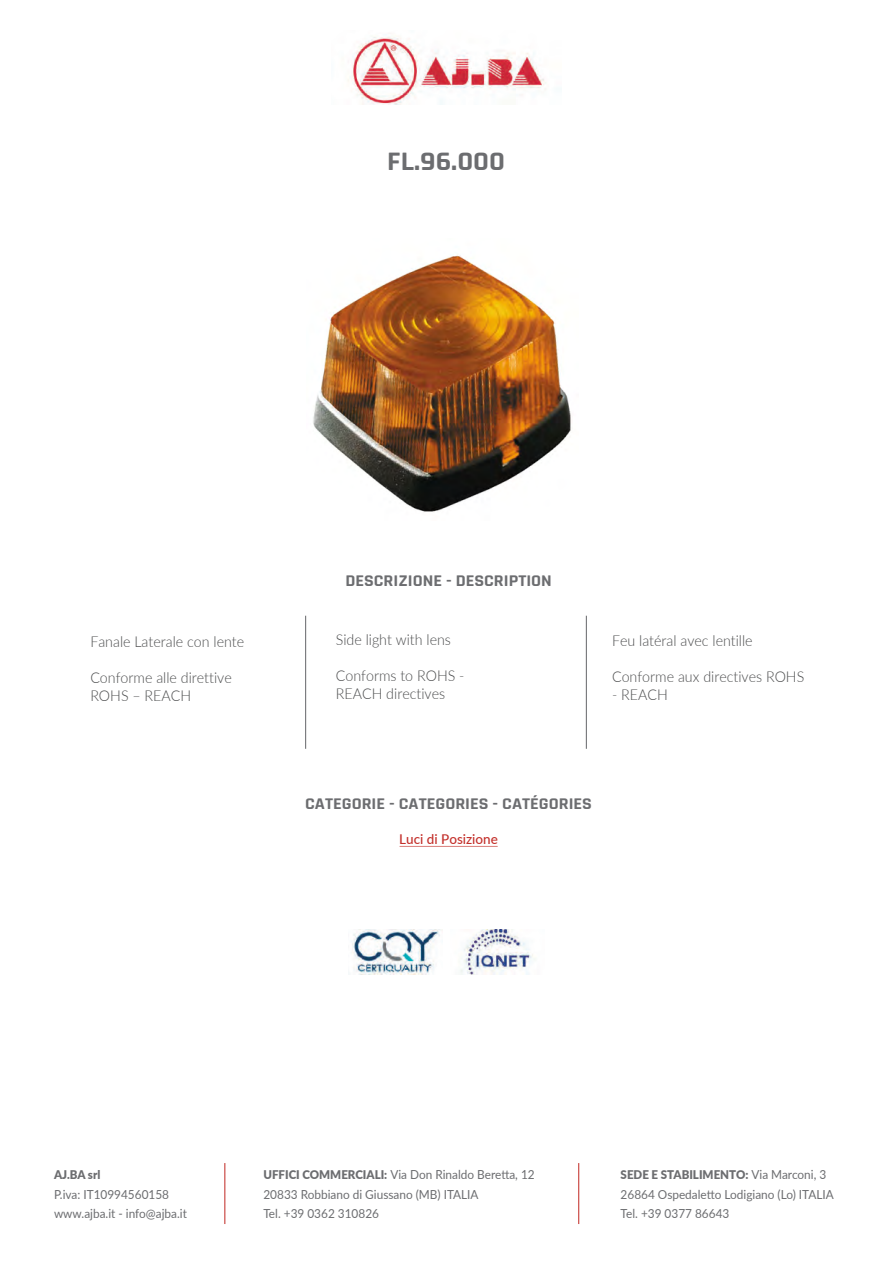
<style>
.page{position:relative;width:893px;height:1263px;background:#fff}
.page>*{position:absolute;margin:0;border:0;box-sizing:border-box;transform-origin:0 0}
.t1{font:700 27px "Rajdhani";color:#6c6d70;scale:1.1 1}
.t2{font:700 16.5px "Rajdhani";color:#6c6d70;scale:1.1 1}
.t3{font:300 15px/18px "Lato";color:#4b4c4d;scale:.95 1}
.t4{font:500 13.5px "Lato";color:#c3302b}
.t5{font:12.45px/19.5px "Lato";color:#6c6d70;scale:.95 1}
.t6{font:900 12px "Lato";color:#6c6d70;scale:.96 1}
.s1{font-weight:900;font-size:12px}
.s2{font-weight:400;font-size:12.45px}
</style>
<div class="page">
<img style="left:348px;top:37px;width:198px;height:68px">
<hr style="left:305px;top:616px;width:1px;height:133px;background:#6c6d70">
<hr style="left:586px;top:616px;width:1px;height:133px;background:#6c6d70">
<hr style="left:400px;top:846px;width:98px;height:1px;background:#c3302b">
<img style="left:351px;top:929px;width:90px;height:46px">
<img style="left:460px;top:929px;width:73px;height:46px">
<hr style="left:224px;top:1163px;width:1px;height:61px;background:#c3302b">
<hr style="left:578px;top:1163px;width:1px;height:61px;background:#c3302b">
<img style="left:313px;top:254px;width:258px;height:258px">
<h1 class="t1" style="left:387px;top:145px;width:109px">FL.96.000</h1>
<p class="t3" style="left:90px;top:632px;width:164px">Fanale Laterale con lente</p>
<p class="t3" style="left:90px;top:668px;width:150px">Conforme alle direttive<br>ROHS – REACH</p>
<h2 class="t2" style="left:345px;top:571px;width:189px">DESCRIZIONE - DESCRIPTION</h2>
<p class="t3" style="left:336px;top:630px;width:123px">Side light with lens</p>
<p class="t3" style="left:336px;top:666px;width:137px">Conforms to ROHS -<br>REACH directives</p>
<p class="t3" style="left:612px;top:631px;width:150px">Feu latéral avec lentille</p>
<p class="t3" style="left:612px;top:667px;width:204px">Conforme aux directives ROHS</p>
<p class="t3" style="left:612px;top:685px;width:60px">- REACH</p>
<h2 class="t2" style="left:305px;top:794px;width:262px">CATEGORIE - CATEGORIES - CATÉGORIES</h2>
<p class="t4" style="left:399px;top:829px;width:100px">Luci di Posizione</p>
<p class="t6" style="left:54px;top:1166px;width:50px">AJ.BA srl</p>
<p class="t5" style="left:54px;top:1184px;width:141px">P.iva: IT10994560158 www.ajba.it - info@ajba.it</p>
<p class="t5" style="left:263px;top:1165px;width:287px"><span class="s1">UFFICI COMMERCIALI:</span> Via Don Rinaldo Beretta, 12<br>20833 Robbiano di Giussano (MB) ITALIA<br>Tel. +39 0362 310826</p>
<p class="t6" style="left:621px;top:1166px;width:216px">SEDE E STABILIMENTO: <span class="s2">Via Marconi, 3</span></p>
<p class="t5" style="left:621px;top:1184px;width:226px">26864 Ospedaletto Lodigiano (Lo) ITALIA<br>Tel. +39 0377 86643</p>
</div>
